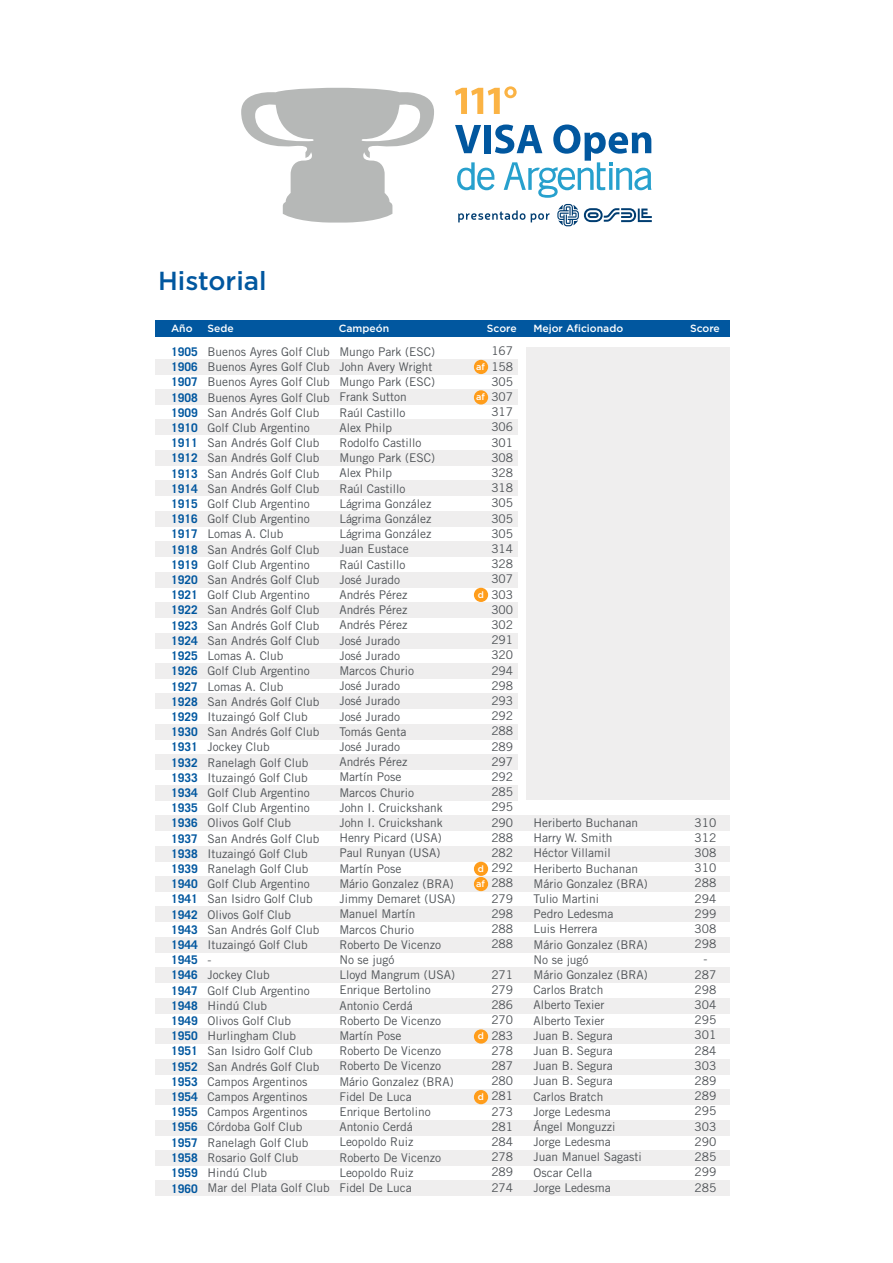
<style>
.page{position:relative;width:893px;height:1263px;background:#fff}
.page>*{position:absolute;margin:0;border:0;box-sizing:border-box;transform-origin:0 0}
.t1{font:500 26.1px "Gotham";color:#01579f}
.t2{font:12px/15.1px "Trade Gothic LT Std";color:#4f5357}
.t3{font:700 12px/15.1px "Trade Gothic LT Std";color:#01579f;text-align:justify}
.t4{font:500 10.35px "Gotham";color:#fff}
.t5{font:500 9.15px "Gotham";color:#fff}
</style>
<div class="page">
<svg style="left:458px;top:210px;width:92px;height:12px"></svg>
<svg style="left:455px;top:124px;width:196px;height:74px"></svg>
<svg style="left:241px;top:88px;width:193px;height:135px"></svg>
<svg style="left:455px;top:86px;width:62px;height:28px"></svg>
<svg style="left:557px;top:204px;width:95px;height:22px"></svg>
<div style="left:155px;top:359px;width:363px;height:15px;background:#efeeee"></div>
<div style="left:155px;top:481px;width:363px;height:15px;background:#efeeee"></div>
<div style="left:155px;top:603px;width:363px;height:15px;background:#efeeee"></div>
<div style="left:155px;top:724px;width:363px;height:15px;background:#efeeee"></div>
<div style="left:155px;top:846px;width:575px;height:15px;background:#efeeee"></div>
<div style="left:155px;top:968px;width:575px;height:15px;background:#efeeee"></div>
<div style="left:155px;top:1089px;width:575px;height:16px;background:#efeeee"></div>
<div style="left:155px;top:420px;width:363px;height:15px;background:#efeeee"></div>
<div style="left:155px;top:542px;width:363px;height:15px;background:#efeeee"></div>
<div style="left:155px;top:663px;width:363px;height:15px;background:#efeeee"></div>
<div style="left:155px;top:785px;width:363px;height:15px;background:#efeeee"></div>
<div style="left:526px;top:347px;width:204px;height:453px;background:#efeeee"></div>
<div style="left:155px;top:907px;width:575px;height:15px;background:#efeeee"></div>
<div style="left:155px;top:1029px;width:575px;height:15px;background:#efeeee"></div>
<div style="left:155px;top:1150px;width:575px;height:15px;background:#efeeee"></div>
<div style="left:155px;top:389px;width:363px;height:15px;background:#efeeee"></div>
<div style="left:155px;top:511px;width:363px;height:15px;background:#efeeee"></div>
<div style="left:155px;top:633px;width:363px;height:15px;background:#efeeee"></div>
<div style="left:155px;top:755px;width:363px;height:15px;background:#efeeee"></div>
<div style="left:155px;top:876px;width:575px;height:15px;background:#efeeee"></div>
<div style="left:155px;top:998px;width:575px;height:15px;background:#efeeee"></div>
<div style="left:155px;top:1120px;width:575px;height:15px;background:#efeeee"></div>
<div style="left:155px;top:450px;width:363px;height:15px;background:#efeeee"></div>
<div style="left:155px;top:572px;width:363px;height:15px;background:#efeeee"></div>
<div style="left:155px;top:694px;width:363px;height:15px;background:#efeeee"></div>
<div style="left:155px;top:816px;width:575px;height:15px;background:#efeeee"></div>
<div style="left:155px;top:937px;width:575px;height:15px;background:#efeeee"></div>
<div style="left:155px;top:1059px;width:575px;height:15px;background:#efeeee"></div>
<div style="left:155px;top:1181px;width:575px;height:15px;background:#efeeee"></div>
<div style="left:155px;top:320px;width:575px;height:17px;background:#01579f"></div>
<div style="left:474px;top:360px;width:14px;height:14px;background:#ff9d1b;border-radius:50%"></div>
<div style="left:474px;top:390px;width:14px;height:14px;background:#ff9d1b;border-radius:50%"></div>
<div style="left:474px;top:877px;width:14px;height:14px;background:#ff9d1b;border-radius:50%"></div>
<div style="left:474px;top:588px;width:14px;height:14px;background:#ff9d1b;border-radius:50%"></div>
<div style="left:474px;top:862px;width:14px;height:14px;background:#ff9d1b;border-radius:50%"></div>
<div style="left:474px;top:1029px;width:14px;height:14px;background:#ff9d1b;border-radius:50%"></div>
<div style="left:474px;top:1090px;width:14px;height:14px;background:#ff9d1b;border-radius:50%"></div>
<h1 class="t1" style="left:158px;top:264px;width:110px">Historial</h1>
<p class="t4" style="left:339px;top:322px;width:52px">Campeón</p>
<p class="t4" style="left:487px;top:322px;width:31px">Score</p>
<p class="t4" style="left:533px;top:322px;width:91px">Mejor Aficionado</p>
<p class="t4" style="left:690px;top:322px;width:31px">Score</p>
<p class="t5" style="left:476px;top:361px;width:10px">af</p>
<p class="t5" style="left:476px;top:391px;width:10px">af</p>
<p class="t4" style="left:171px;top:322px;width:23px">Año</p>
<p class="t4" style="left:208px;top:322px;width:28px">Sede</p>
<p class="t3" style="left:171px;top:344px;width:28px">1905<br>1906<br>1907<br>1908<br>1909<br>1910<br>1911<br>1912<br>1913<br>1914<br>1915<br>1916<br>1917<br>1918<br>1919<br>1920<br>1921<br>1922<br>1923<br>1924<br>1925<br>1926<br>1927<br>1928<br>1929<br>1930<br>1931<br>1932<br>1933<br>1934<br>1935<br>1936<br>1937<br>1938<br>1939<br>1940<br>1941<br>1942<br>1943<br>1944<br>1945<br>1946<br>1947<br>1948<br>1949<br>1950<br>1951<br>1952<br>1953<br>1954<br>1955<br>1956<br>1957<br>1958<br>1959<br>1960</p>
<p class="t2" style="left:208px;top:344px;width:124px">Buenos Ayres Golf Club<br>Buenos Ayres Golf Club<br>Buenos Ayres Golf Club<br>Buenos Ayres Golf Club<br>San Andrés Golf Club<br>Golf Club Argentino<br>San Andrés Golf Club<br>San Andrés Golf Club<br>San Andrés Golf Club<br>San Andrés Golf Club<br>Golf Club Argentino<br>Golf Club Argentino<br>Lomas A. Club<br>San Andrés Golf Club<br>Golf Club Argentino<br>San Andrés Golf Club<br>Golf Club Argentino<br>San Andrés Golf Club<br>San Andrés Golf Club<br>San Andrés Golf Club<br>Lomas A. Club<br>Golf Club Argentino<br>Lomas A. Club<br>San Andrés Golf Club<br>Ituzaingó Golf Club<br>San Andrés Golf Club<br>Jockey Club<br>Ranelagh Golf Club<br>Ituzaingó Golf Club<br>Golf Club Argentino<br>Golf Club Argentino<br>Olivos Golf Club<br>San Andrés Golf Club<br>Ituzaingó Golf Club<br>Ranelagh Golf Club<br>Golf Club Argentino<br>San Isidro Golf Club<br>Olivos Golf Club<br>San Andrés Golf Club<br>Ituzaingó Golf Club<br>-<br>Jockey Club<br>Golf Club Argentino<br>Hindú Club<br>Olivos Golf Club<br>Hurlingham Club<br>San Isidro Golf Club<br>San Andrés Golf Club<br>Campos Argentinos<br>Campos Argentinos<br>Campos Argentinos<br>Córdoba Golf Club<br>Ranelagh Golf Club<br>Rosario Golf Club<br>Hindú Club<br>Mar del Plata Golf Club</p>
<p class="t2" style="left:339px;top:344px;width:118px">Mungo Park (ESC)<br>John Avery Wright<br>Mungo Park (ESC)<br>Frank Sutton<br>Raúl Castillo<br>Alex Philp<br>Rodolfo Castillo<br>Mungo Park (ESC)<br>Alex Philp<br>Raúl Castillo<br>Lágrima González<br>Lágrima González<br>Lágrima González<br>Juan Eustace<br>Raúl Castillo<br>José Jurado<br>Andrés Pérez<br>Andrés Pérez<br>Andrés Pérez<br>José Jurado<br>José Jurado<br>Marcos Churio<br>José Jurado<br>José Jurado<br>José Jurado<br>Tomás Genta<br>José Jurado<br>Andrés Pérez<br>Martín Pose<br>Marcos Churio<br>John I. Cruickshank<br>John I. Cruickshank<br>Henry Picard (USA)<br>Paul Runyan (USA)<br>Martín Pose<br>Mário Gonzalez (BRA)<br>Jimmy Demaret (USA)<br>Manuel Martín<br>Marcos Churio<br>Roberto De Vicenzo<br>No se jugó<br>Lloyd Mangrum (USA)<br>Enrique Bertolino<br>Antonio Cerdá<br>Roberto De Vicenzo<br>Martín Pose<br>Roberto De Vicenzo<br>Roberto De Vicenzo<br>Mário Gonzalez (BRA)<br>Fidel De Luca<br>Enrique Bertolino<br>Antonio Cerdá<br>Leopoldo Ruiz<br>Roberto De Vicenzo<br>Leopoldo Ruiz<br>Fidel De Luca</p>
<p class="t2" style="left:491px;top:343px;width:23px;text-align:justify">167<br>158<br>305<br>307<br>317<br>306<br>301<br>308<br>328<br>318<br>305<br>305<br>305<br>314<br>328<br>307<br>303<br>300<br>302<br>291<br>320<br>294<br>298<br>293<br>292<br>288<br>289<br>297<br>292<br>285<br>295<br>290<br>288<br>282<br>292<br>288<br>279<br>298<br>288<br>288</p>
<p class="t2" style="left:491px;top:967px;width:23px;text-align:justify">271<br>279<br>286<br>270<br>283<br>278<br>287<br>280<br>281<br>273<br>281<br>284<br>278<br>289<br>274</p>
<p class="t5" style="left:478px;top:589px;width:8px">d</p>
<p class="t2" style="left:694px;top:814px;width:23px;text-align:center">310<br>312<br>308<br>310<br>288<br>294<br>299<br>308<br>298 -<br>287<br>298<br>304<br>295<br>301<br>284<br>303<br>289<br>289<br>295<br>303<br>290<br>285<br>299<br>285</p>
<p class="t2" style="left:533px;top:815px;width:116px">Heriberto Buchanan<br>Harry W. Smith<br>Héctor Villamil<br>Heriberto Buchanan<br>Mário Gonzalez (BRA)<br>Tulio Martini<br>Pedro Ledesma<br>Luis Herrera<br>Mário Gonzalez (BRA)<br>No se jugó<br>Mário Gonzalez (BRA)<br>Carlos Bratch<br>Alberto Texier<br>Alberto Texier<br>Juan B. Segura<br>Juan B. Segura<br>Juan B. Segura<br>Juan B. Segura<br>Carlos Bratch<br>Jorge Ledesma<br>Ángel Monguzzi<br>Jorge Ledesma<br>Juan Manuel Sagasti<br>Oscar Cella<br>Jorge Ledesma</p>
<p class="t5" style="left:478px;top:862px;width:8px">d</p>
<p class="t5" style="left:476px;top:878px;width:10px">af</p>
<p class="t5" style="left:478px;top:1030px;width:8px">d</p>
<p class="t5" style="left:478px;top:1091px;width:8px">d</p>
</div>
